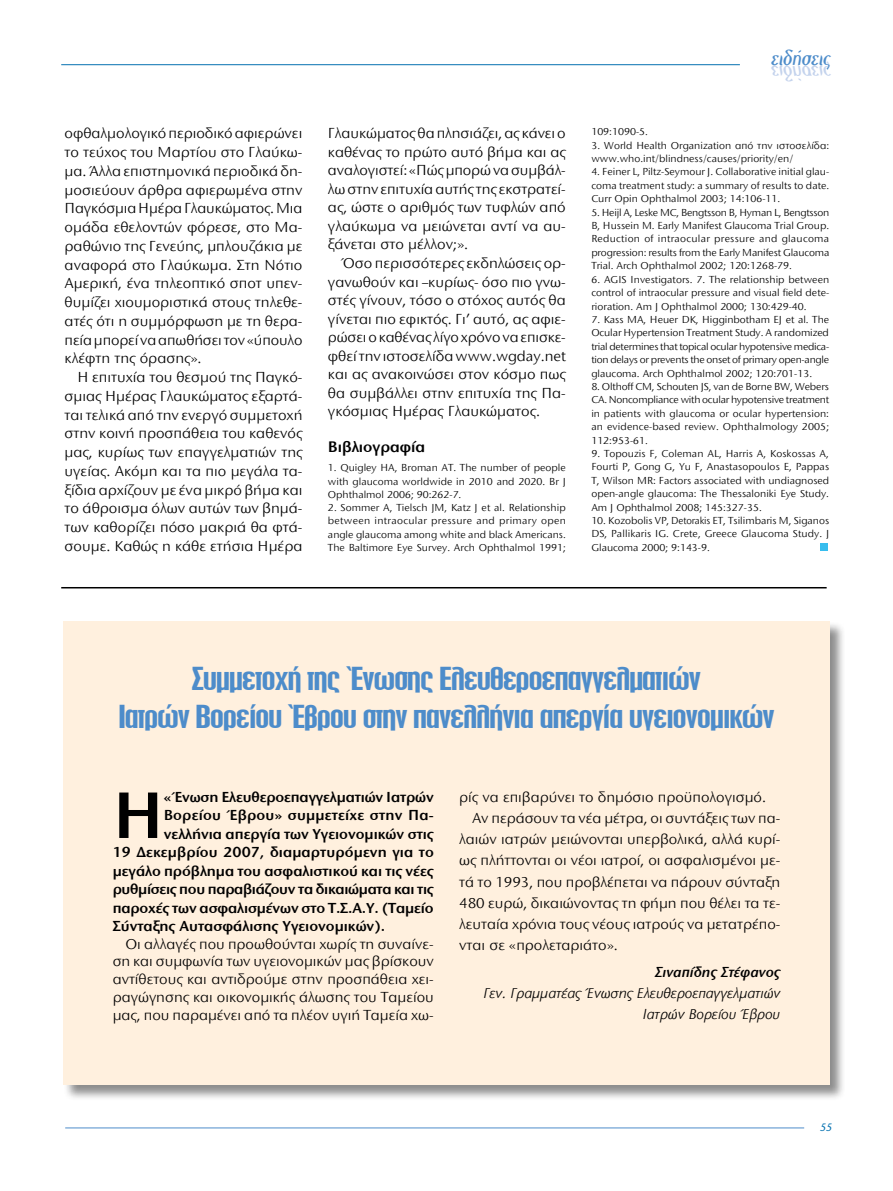
<style>
.page{position:relative;width:893px;height:1191px;background:#fff}
.page>*{position:absolute;margin:0;border:0;box-sizing:border-box;transform-origin:0 0}
.t1{font:600 68.1px "Stone Sans ITC Hel";color:#000}
.t2{font:33px/37.5px "CF Eteocles Regular";letter-spacing:-.03em;color:#4d8cca;text-align:center;scale:1.45 1}
.t3{font:600 15.75px "Stone Sans ITC Hel";color:#000}
.t4{font:15px/18.8px "Stone Sans ITC Hel";color:#000;text-align:justify}
.t5{font:600 15px "Stone Sans ITC Hel";color:#000}
.t6{font:italic 15px/21.1px "Stone Sans ITC Hel";color:#000;text-align:right}
.t7{font:600 15px "Stone Sans ITC Hel";letter-spacing:-.02em;color:#000}
.t8{font:italic 600 15px "Stone Sans ITC Hel";color:#000}
.t9{font:italic 500 11.25px "Stone Sans ITC Hel";color:#0571b0;scale:.95 1}
.t10{font:10.5px/13.4px "Stone Sans ITC Hel";color:#000;text-align:justify}
</style>
<div class="page">
<hr style="left:65px;top:1127px;width:739px;height:1px;background:#4d8cca">
<div style="left:64px;top:621px;width:789px;height:486px;background:#000;opacity:.45"></div>
<div style="left:63px;top:621px;width:767px;height:463px;background:#fff0de"></div>
<hr style="left:61px;top:587px;width:766px;height:1px;background:#000">
<div style="left:821px;top:543px;width:7px;height:8px;background:#37bdee"></div>
<hr style="left:61px;top:64px;width:679px;height:1px;background:#0571b0">
<p class="t4" style="left:65px;top:124px;width:239px">οφθαλμολογικό περιοδικό αφιερώνει το τεύχος του Μαρτίου στο Γλαύκω&shy;μα. Άλλα επιστημονικά περιοδικά δη&shy;μοσιεύουν άρθρα αφιερωμένα στην Παγκόσμια Ημέρα Γλαυκώματος. Μια ομάδα εθελοντών φόρεσε, στο Μα&shy;ραθώνιο της Γενεύης, μπλουζάκια με αναφορά στο Γλαύκωμα. Στη Νότιο Αμερική, ένα τηλεοπτικό σποτ υπεν&shy;θυμίζει χιουμοριστικά στους τηλεθε&shy;ατές ότι η συμμόρφωση με τη θερα&shy;πεία μπορεί να απωθήσει τον «ύπουλο κλέφτη της όρασης».</p>
<p class="t4" style="left:65px;top:368px;width:239px;text-indent:13px">Η επιτυχία του θεσμού της Παγκό&shy;σμιας Ημέρας Γλαυκώματος εξαρτά&shy;ται τελικά από την ενεργό συμμετοχή στην κοινή προσπάθεια του καθενός μας, κυρίως των επαγγελματιών της υγείας. Ακόμη και τα πιο μεγάλα τα&shy;ξίδια αρχίζουν με ένα μικρό βήμα και το άθροισμα όλων αυτών των βημά&shy;των καθορίζει πόσο μακριά θα φτά&shy;σουμε. Καθώς η κάθε ετήσια Ημέρα</p>
<p class="t4" style="left:328px;top:125px;width:239px">Γλαυκώματος θα πλησιάζει, ας κάνει ο καθένας το πρώτο αυτό βήμα και ας αναλογιστεί: «Πώς μπορώ να συμβάλ&shy;λω στην επιτυχία αυτής της εκστρατεί&shy;ας, ώστε ο αριθμός των τυφλών από γλαύκωμα να μειώνεται αντί να αυ&shy;ξάνεται στο μέλλον;».</p>
<p class="t4" style="left:328px;top:254px;width:239px;text-indent:13px">Όσο περισσότερες εκδηλώσεις ορ&shy;γανωθούν και –κυρίως- όσο πιο γνω&shy;στές γίνουν, τόσο ο στόχος αυτός θα γίνεται πιο εφικτός. Γι’ αυτό, ας αφιε&shy;ρώσει ο καθένας λίγο χρόνο να επισκε&shy;φθεί την ιστοσελίδα www.wgday.net και ας ανακοινώσει στον κόσμο πως θα συμβάλλει στην επιτυχία της Πα&shy;γκόσμιας Ημέρας Γλαυκώματος.</p>
<p class="t3" style="left:328px;top:438px;width:99px">Βιβλιογραφία</p>
<p class="t10" style="left:328px;top:461px;width:239px">1. Quigley HA, Broman AT. The number of people with glaucoma worldwide in 2010 and 2020. Br J Ophthalmol 2006; 90:262-7.</p>
<p class="t10" style="left:328px;top:501px;width:239px">2. Sommer A, Tielsch JM, Katz J et al. Relationship between intraocular pressure and primary open angle glaucoma among white and black Americans.<br>The Baltimore Eye Survey. Arch Ophthalmol 1991;</p>
<p class="t10" style="left:591px;top:125px;width:58px">109:1090-5.</p>
<p class="t10" style="left:591px;top:139px;width:239px">3. World Health Organization από την ιστοσελίδα: www.who.int/blindness/causes/priority/en/</p>
<p class="t10" style="left:591px;top:165px;width:239px">4. Feiner L, Piltz-Seymour J. Collaborative initial glau&shy;coma treatment study: a summary of results to date.<br>Curr Opin Ophthalmol 2003; 14:106-11.</p>
<p class="t10" style="left:591px;top:206px;width:240px">5. Heijl A, Leske MC, Bengtsson B, Hyman L, Bengtsson B, Hussein M. Early Manifest Glaucoma Trial Group.<br>Reduction of intraocular pressure and glaucoma progression: results from the Early Manifest Glaucoma Trial. Arch Ophthalmol 2002; 120:1268-79.</p>
<p class="t10" style="left:591px;top:273px;width:239px">6. AGIS Investigators. 7. The relationship between control of intraocular pressure and visual field dete&shy;rioration. Am J Ophthalmol 2000; 130:429-40.</p>
<p class="t10" style="left:591px;top:313px;width:239px">7. Kass MA, Heuer DK, Higginbotham EJ et al. The Ocular Hypertension Treatment Study. A randomized trial determines that topical ocular hypotensive medica&shy;tion delays or prevents the onset of primary open-angle glaucoma. Arch Ophthalmol 2002; 120:701-13.</p>
<p class="t10" style="left:591px;top:380px;width:239px">8. Olthoff CM, Schouten JS, van de Borne BW, Webers CA. Noncompliance with ocular hypotensive treatment in patients with glaucoma or ocular hypertension: an evidence-based review. Ophthalmology 2005; 112:953-61.</p>
<p class="t10" style="left:591px;top:447px;width:239px">9. Topouzis F, Coleman AL, Harris A, Koskossas A, Fourti P, Gong G, Yu F, Anastasopoulos E, Pappas T, Wilson MR: Factors associated with undiagnosed open-angle glaucoma: The Thessaloniki Eye Study.<br>Am J Ophthalmol 2008; 145:327-35.</p>
<p class="t10" style="left:591px;top:514px;width:239px">10. Kozobolis VP, Detorakis ET, Tsilimbaris M, Siganos DS, Pallikaris IG. Crete, Greece Glaucoma Study. J Glaucoma 2000; 9:143-9.</p>
<h2 class="t2" style="left:118px;top:659px;width:455px">Συμμετοχή της Ένωσης Ελευθεροεπαγγελματιών<br>Ιατρών Βορείου Έβρου στην πανελλήνια απεργία υγειονομικών</h2>
<h1 class="t1" style="left:113px;top:778px;width:53px">Η</h1>
<p class="t5" style="left:164px;top:789px;width:271px">«Ένωση Ελευθεροεπαγγελματιών Ιατρών</p>
<p class="t5" style="left:164px;top:807px;width:271px">Βορείου Έβρου» συμμετείχε στην Πα-</p>
<p class="t5" style="left:164px;top:825px;width:271px">νελλήνια απεργία των Υγειονομικών στις</p>
<p class="t5" style="left:113px;top:844px;width:323px">19 Δεκεμβρίου 2007, διαμαρτυρόμενη για το</p>
<p class="t5" style="left:113px;top:862px;width:322px">μεγάλο πρόβλημα του ασφαλιστικού και τις νέες</p>
<p class="t7" style="left:113px;top:881px;width:322px">ρυθμίσεις που παραβιάζουν τα δικαιώματα και τις</p>
<p class="t5" style="left:113px;top:899px;width:322px">παροχές των ασφαλισμένων στο Τ.Σ.Α.Υ. (Ταμείο</p>
<p class="t5" style="left:113px;top:918px;width:274px">Σύνταξης Αυτασφάλισης Υγειονομικών).</p>
<p class="t4" style="left:113px;top:935px;width:323px;line-height:17.7px;text-indent:13px">Οι αλλαγές που προωθούνται χωρίς τη συναίνε&shy;ση και συμφωνία των υγειονομικών μας βρίσκουν αντίθετους και αντιδρούμε στην προσπάθεια χει&shy;ραγώγησης και οικονομικής άλωσης του Ταμείου μας, που παραμένει από τα πλέον υγιή Ταμεία χω-</p>
<p class="t4" style="left:459px;top:788px;width:308px">ρίς να επιβαρύνει το δημόσιο προϋπολογισμό.</p>
<p class="t4" style="left:472px;top:809px;width:310px">Αν περάσουν τα νέα μέτρα, οι συντάξεις των πα-</p>
<p class="t4" style="left:459px;top:830px;width:322px">λαιών ιατρών μειώνονται υπερβολικά, αλλά κυρί-</p>
<p class="t4" style="left:459px;top:851px;width:323px">ως πλήττονται οι νέοι ιατροί, οι ασφαλισμένοι με-</p>
<p class="t4" style="left:459px;top:872px;width:323px">τά το 1993, που προβλέπεται να πάρουν σύνταξη</p>
<p class="t4" style="left:459px;top:893px;width:322px">480 ευρώ, δικαιώνοντας τη φήμη που θέλει τα τε-</p>
<p class="t4" style="left:459px;top:915px;width:323px">λευταία χρόνια τους νέους ιατρούς να μετατρέπο-</p>
<p class="t4" style="left:459px;top:936px;width:160px">νται σε «προλεταριάτο».</p>
<p class="t8" style="left:655px;top:964px;width:127px">Σιναπίδης Στέφανος</p>
<p class="t6" style="left:483px;top:983px;width:298px">Γεν. Γραμματέας Ένωσης Ελευθεροεπαγγελματιών<br>Ιατρών Βορείου Έβρου</p>
<p class="t9" style="left:820px;top:1121px;width:16px">55</p>
</div>
